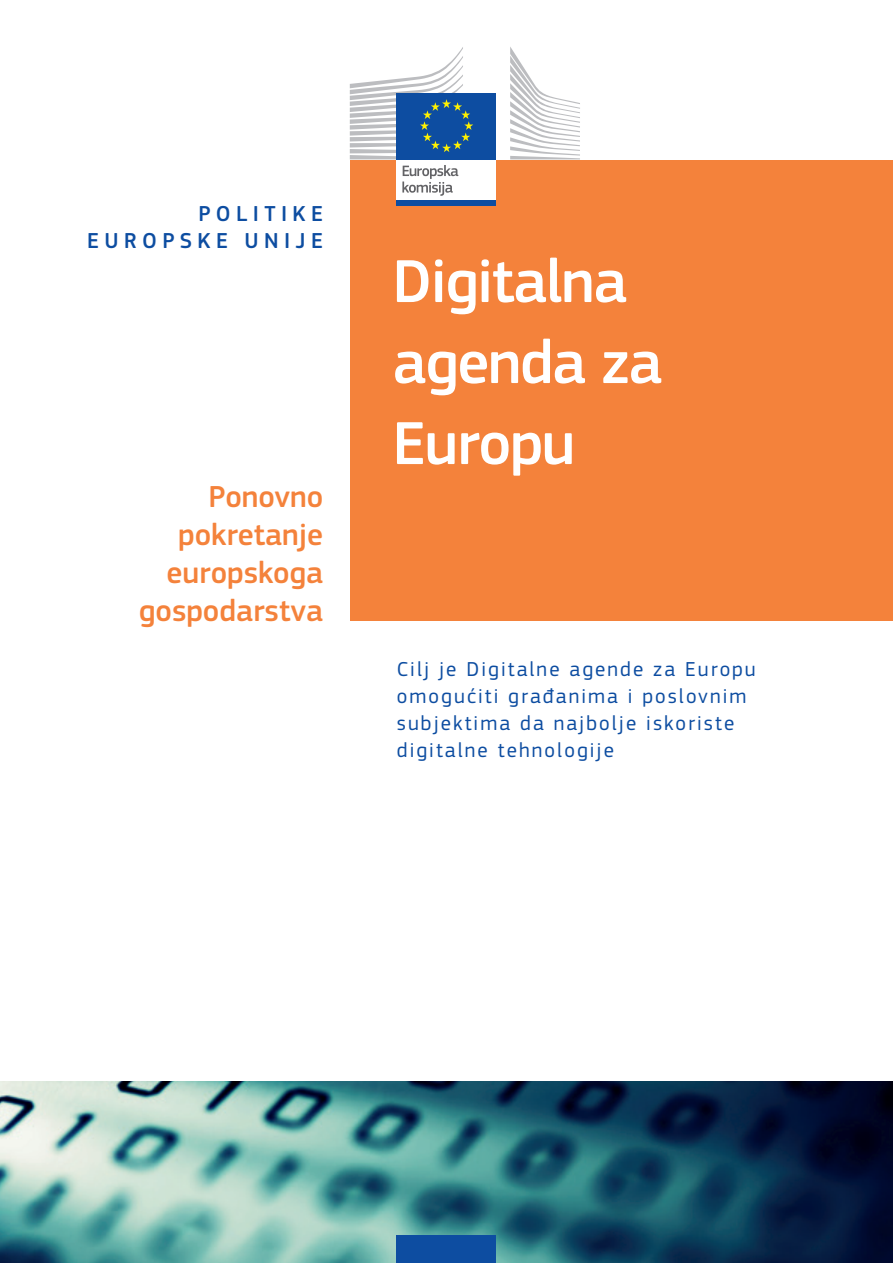
<style>
.page{position:relative;width:893px;height:1263px;background:#fff}
.page>*{position:absolute;margin:0;border:0;box-sizing:border-box;transform-origin:0 0}
.CV_Heading01{font:500 63px/81px "EC Square Sans Pro";letter-spacing:-.02em;color:#fff}
.CV_Heading02{font:500 31.5px/37.8px "EC Square Sans Pro";color:#f4823b;text-align:right}
.CV_Heading04{font:500 22.5px/27px "EC Square Sans Pro";letter-spacing:.24em;color:#0d4da1;text-align:right}
.CV_Heading03{font:21px/27px "EC Square Sans Pro";letter-spacing:.1em;color:#0d4da1}
</style>
<div class="page">
<div style="left:350px;top:160px;width:543px;height:461px;background:#f4823b"></div>
<img style="left:0;top:1081px;width:893px;height:182px">
<div style="left:397px;top:157px;width:99px;height:45px;background:#fff"></div>
<div style="left:397px;top:93px;width:99px;height:66px;background:#0d4da1"></div>
<svg style="left:350px;top:47px;width:123px;height:112px"></svg>
<div style="left:397px;top:200px;width:99px;height:6px;background:#0d4da1"></div>
<svg style="left:510px;top:47px;width:70px;height:112px"></svg>
<svg style="left:402px;top:165px;width:56px;height:31px"></svg>
<div style="left:397px;top:1236px;width:99px;height:27px;background:#0d4da1"></div>
<p class="CV_Heading04" style="left:87px;top:201px;width:237px">POLITIKE<br>EUROPSKE UNIJE</p>
<p class="CV_Heading02" style="left:139px;top:479px;width:186px">Ponovno pokretanje europskoga gospodarstva</p>
<p class="CV_Heading01" style="left:392px;top:242px;width:271px">Digitalna agenda za<br>Europu</p>
<p class="CV_Heading03" style="left:397px;top:655px;width:360px">Cilj je Digitalne agende za Europu omogućiti građanima i poslovnim subjektima da najbolje iskoriste digitalne tehnologije</p>
</div>
